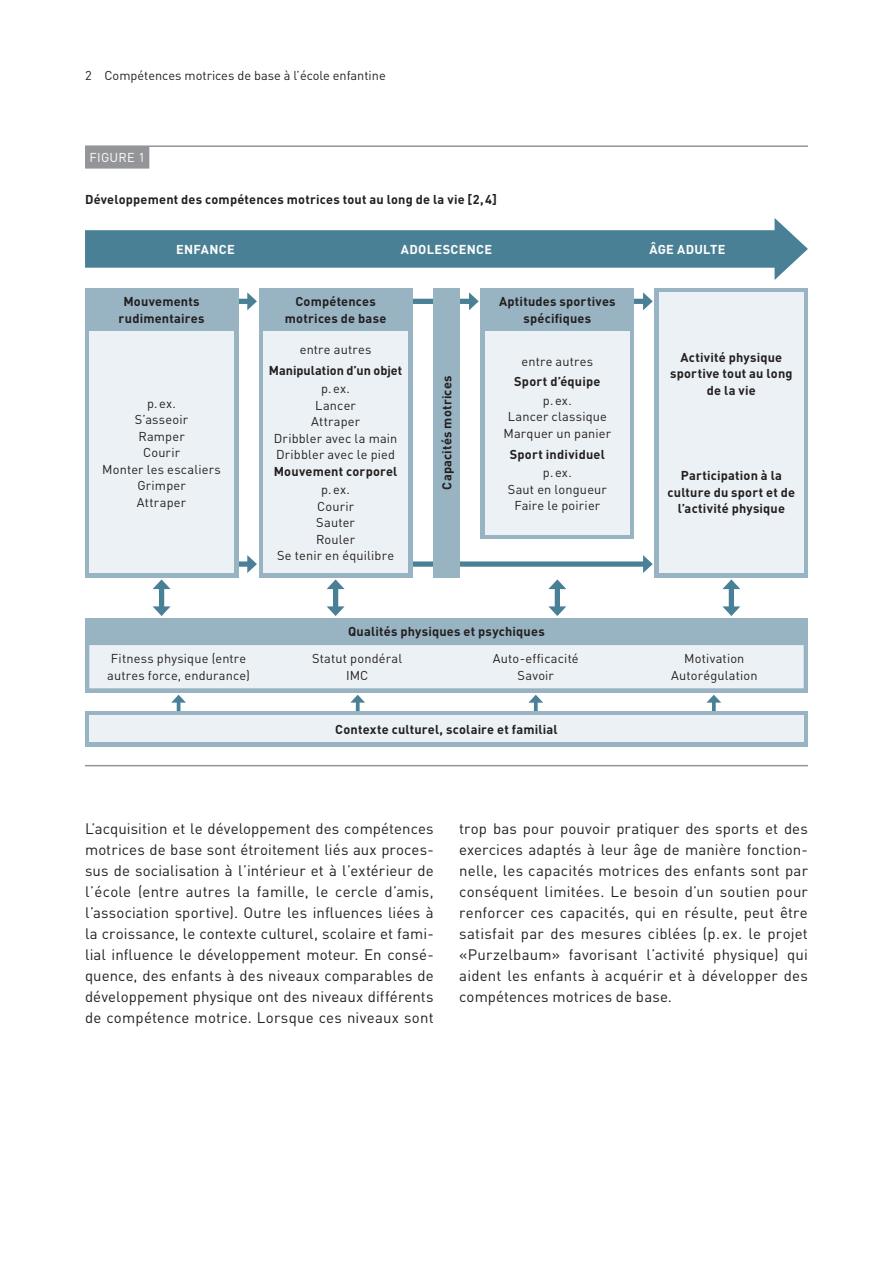
<style>
.page{position:relative;width:893px;height:1263px;background:#fff}
.page>*{position:absolute;margin:0;border:0;box-sizing:border-box;transform-origin:0 0}
.t1{font:15px/21px "DIN Pro";letter-spacing:.015em;color:#231f20;text-align:justify}
.t2{font:12.75px/16.5px "DIN Pro";letter-spacing:.01em;color:#231f20;text-align:center}
.t3{font:700 12.75px/16.5px "DIN Pro";letter-spacing:.015em;color:#231f20;text-align:center}
.t4{font:700 12.75px "DIN Pro";letter-spacing:.025em;color:#fff}
.t5{font:12.75px "DIN Pro";letter-spacing:.02em;color:#fff}
</style>
<div class="page">
<div style="left:396px;top:561px;width:250px;height:6px;background:#4a8096"></div>
<svg style="left:643px;top:555px;width:10px;height:18px"></svg>
<div style="left:406px;top:299px;width:66px;height:5px;background:#4a8096"></div>
<svg style="left:469px;top:292px;width:10px;height:18px"></svg>
<hr style="left:85px;top:145px;width:723px;height:2px;background:#939598">
<div style="left:85px;top:146px;width:64px;height:23px;background:#939598"></div>
<hr style="left:85px;top:765px;width:723px;height:1px;background:#939598">
<div style="left:85px;top:230px;width:702px;height:38px;background:#4a8096"></div>
<svg style="left:775px;top:218px;width:33px;height:62px"></svg>
<div style="left:216px;top:299px;width:34px;height:5px;background:#4a8096"></div>
<svg style="left:247px;top:292px;width:10px;height:18px"></svg>
<div style="left:216px;top:561px;width:34px;height:6px;background:#4a8096"></div>
<svg style="left:247px;top:555px;width:10px;height:18px"></svg>
<div style="left:601px;top:299px;width:45px;height:5px;background:#4a8096"></div>
<svg style="left:643px;top:292px;width:10px;height:18px"></svg>
<svg style="left:171px;top:695px;width:15px;height:16px"></svg>
<div style="left:159px;top:586px;width:5px;height:23px;background:#4a8096"></div>
<svg style="left:153px;top:606px;width:18px;height:10px"></svg>
<svg style="left:153px;top:579px;width:18px;height:10px"></svg>
<div style="left:333px;top:586px;width:5px;height:23px;background:#4a8096"></div>
<svg style="left:327px;top:606px;width:18px;height:10px"></svg>
<svg style="left:327px;top:579px;width:18px;height:10px"></svg>
<div style="left:555px;top:586px;width:5px;height:23px;background:#4a8096"></div>
<svg style="left:548px;top:606px;width:18px;height:10px"></svg>
<svg style="left:548px;top:579px;width:18px;height:10px"></svg>
<div style="left:729px;top:586px;width:5px;height:23px;background:#4a8096"></div>
<svg style="left:722px;top:606px;width:18px;height:10px"></svg>
<svg style="left:722px;top:579px;width:18px;height:10px"></svg>
<svg style="left:356px;top:703px;width:4px;height:8px"></svg>
<svg style="left:350px;top:695px;width:15px;height:8px"></svg>
<svg style="left:534px;top:703px;width:4px;height:8px"></svg>
<svg style="left:528px;top:695px;width:15px;height:8px"></svg>
<svg style="left:712px;top:703px;width:4px;height:8px"></svg>
<svg style="left:706px;top:695px;width:15px;height:8px"></svg>
<div style="left:85px;top:618px;width:723px;height:74px;background:#98b3c2"></div>
<div style="left:85px;top:711px;width:723px;height:35px;background:#98b3c2"></div>
<div style="left:85px;top:288px;width:153px;height:289px;background:#98b3c2"></div>
<div style="left:89px;top:331px;width:145px;height:242px;background:#ebf1f4"></div>
<div style="left:89px;top:715px;width:715px;height:27px;background:#ebf1f4"></div>
<div style="left:259px;top:288px;width:153px;height:289px;background:#98b3c2"></div>
<div style="left:263px;top:331px;width:145px;height:242px;background:#ebf1f4"></div>
<div style="left:481px;top:288px;width:153px;height:251px;background:#98b3c2"></div>
<div style="left:485px;top:331px;width:145px;height:204px;background:#ebf1f4"></div>
<div style="left:655px;top:288px;width:153px;height:289px;background:#98b3c2"></div>
<div style="left:659px;top:292px;width:145px;height:142px;background:#ebf1f4"></div>
<div style="left:659px;top:432px;width:145px;height:141px;background:#ebf1f4"></div>
<div style="left:89px;top:645px;width:715px;height:43px;background:#ebf1f4"></div>
<div style="left:433px;top:288px;width:27px;height:289px;background:#98b3c2"></div>
<p class="t2" style="left:85px;top:66px;width:302px">2 Compétences motrices de base à l’école enfantine</p>
<p class="t5" style="left:89px;top:149px;width:57px">FIGURE 1</p>
<p class="t3" style="left:85px;top:190px;width:414px">Développement des compétences motrices tout au long de la vie [2,4]</p>
<p class="t4" style="left:176px;top:241px;width:60px">ENFANCE</p>
<p class="t4" style="left:401px;top:241px;width:93px">ADOLESCENCE</p>
<p class="t4" style="left:649px;top:241px;width:78px">ÂGE ADULTE</p>
<p class="t3" style="left:119px;top:293px;width:87px">Mouvements rudimentaires</p>
<p class="t2" style="left:102px;top:394px;width:120px">p.ex.<br>S’asseoir<br>Ramper<br>Courir<br>Monter les escaliers<br>Grimper<br>Attraper</p>
<p class="t3" style="left:285px;top:293px;width:103px">Compétences motrices de base</p>
<p class="t2" style="left:300px;top:340px;width:73px">entre autres</p>
<p class="t3" style="left:269px;top:361px;width:135px">Manipulation d’un objet</p>
<p class="t2" style="left:274px;top:380px;width:125px">p.ex.<br>Lancer<br>Attraper<br>Dribbler avec la main<br>Dribbler avec le pied</p>
<p class="t3" style="left:274px;top:462px;width:125px">Mouvement corporel</p>
<p class="t2" style="left:277px;top:481px;width:119px">p.ex.<br>Courir<br>Sauter<br>Rouler<br>Se tenir en équilibre</p>
<p class="t3" style="left:438px;top:490px;width:116px;rotate:-90deg">Capacités motrices</p>
<p class="t3" style="left:499px;top:293px;width:118px">Aptitudes sportives spécifiques</p>
<p class="t2" style="left:521px;top:352px;width:73px">entre autres</p>
<p class="t3" style="left:514px;top:373px;width:88px">Sport d’équipe</p>
<p class="t2" style="left:503px;top:391px;width:109px">p.ex.<br>Lancer classique<br>Marquer un panier</p>
<p class="t3" style="left:510px;top:445px;width:96px">Sport individuel</p>
<p class="t2" style="left:508px;top:464px;width:101px">p.ex.<br>Saut en longueur<br>Faire le poirier</p>
<p class="t3" style="left:348px;top:623px;width:198px">Qualités physiques et psychiques</p>
<p class="t3" style="left:670px;top:348px;width:124px">Activité physique sportive tout au long de la vie</p>
<p class="t3" style="left:667px;top:467px;width:129px">Participation à la culture du sport et de l’activité physique</p>
<p class="t2" style="left:107px;top:650px;width:144px;text-align:left">Fitness physique (entre autres force, endurance)</p>
<p class="t2" style="left:312px;top:650px;width:92px">Statut pondéral<br>IMC</p>
<p class="t2" style="left:493px;top:650px;width:87px">Auto-efficacité<br>Savoir</p>
<p class="t2" style="left:671px;top:650px;width:88px">Motivation<br>Autorégulation</p>
<p class="t3" style="left:335px;top:720px;width:224px">Contexte culturel, scolaire et familial</p>
<p class="t1" style="left:85px;top:817px;width:350px">L’acquisition et le développement des compétences motrices de base sont étroitement liés aux proces&shy;sus de socialisation à l’intérieur et à l’extérieur de l’école (entre autres la famille, le cercle d’amis, l’association sportive). Outre les influences liées à la croissance, le contexte culturel, scolaire et fami&shy;lial influence le développement moteur. En consé&shy;quence, des enfants à des niveaux comparables de développement physique ont des niveaux différents de compétence motrice. Lorsque ces niveaux sont</p>
<p class="t1" style="left:459px;top:817px;width:350px">trop bas pour pouvoir pratiquer des sports et des exercices adaptés à leur âge de manière fonction&shy;nelle, les capacités motrices des enfants sont par conséquent limitées. Le besoin d’un soutien pour renforcer ces capacités, qui en résulte, peut être satisfait par des mesures ciblées (p. ex. le projet «Purzelbaum» favorisant l’activité physique) qui aident les enfants à acquérir et à développer des compétences motrices de base.</p>
</div>
